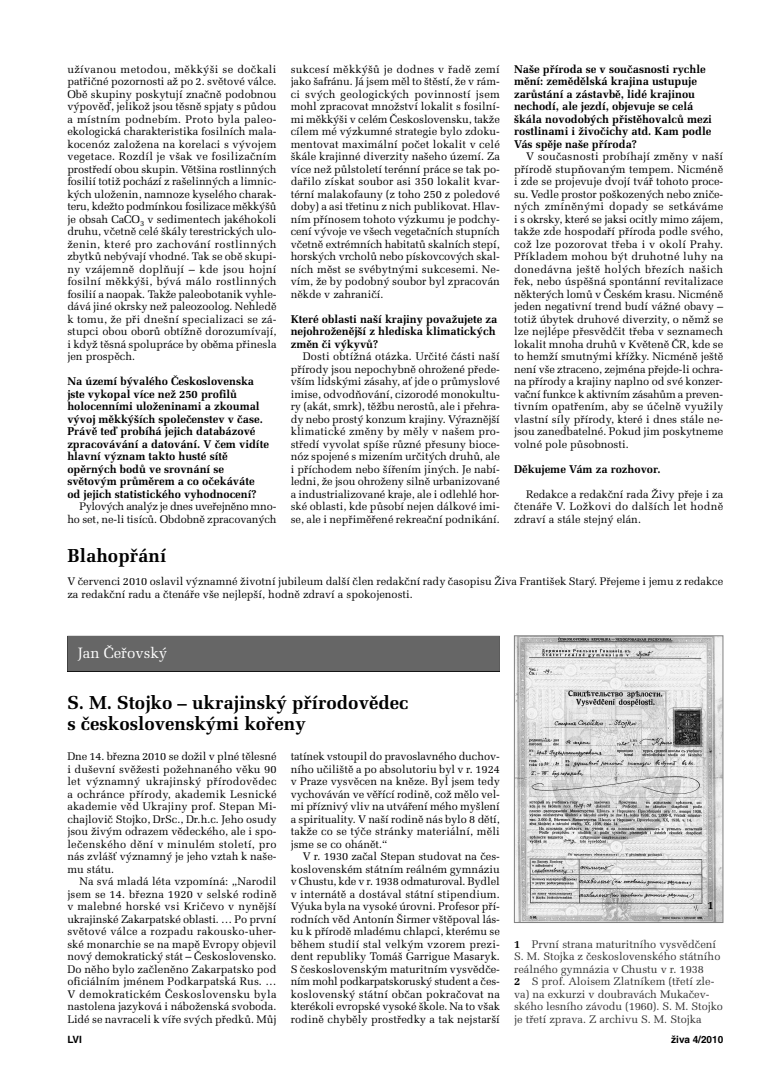
<style>
.page{position:relative;width:780px;height:1088px;background:#fff}
.page>*{position:absolute;margin:0;border:0;box-sizing:border-box;transform-origin:0 0}
.t1{font:700 18.75px/21.2px "Melior CE";color:#000}
.t2{font:15px "Melior CE";color:#fff}
.t3{font:700 11.25px/12.5px "Melior CE";color:#000}
.t4{font:11px/12.5px "Melior CE";color:#000;text-align:justify}
.t5{font:11px/12.5px "Melior CE";color:#333}
.t6{font:700 10px "Helvetica CE";color:#000}
.s1{font-weight:700;color:#000}
</style>
<div class="page">
<div style="left:67px;top:636px;width:433px;height:35px;background:#666"></div>
<img style="left:516px;top:637px;width:205px;height:284px">
<div style="left:514px;top:635px;width:209px;height:288px;border:1px solid #808080"></div>
<p class="t4" style="left:67px;top:64px;width:211px">užívanou metodou, měkkýši se dočkali patřičné pozornosti až po 2. světové válce.<br>Obě skupiny poskytují značně podobnou výpověď, jelikož jsou těsně spjaty s půdou a místním podnebím. Proto byla paleo&shy;ekologická charakteristika fosilních mala&shy;kocenóz založena na korelaci s vývojem vegetace. Rozdíl je však ve fosilizačním prostředí obou skupin. Většina rostlinných fosilií totiž pochází z rašelinných a limnic&shy;kých uloženin, namnoze kyselého charak&shy;teru, kdežto podmínkou fosilizace měkkýšů je obsah CaCO<sub>3</sub> v sedimentech jakéhokoli druhu, včetně celé škály terestrických ulo&shy;ženin, které pro zachování rostlinných zbytků nebývají vhodné. Tak se obě skupi&shy;ny vzájemně doplňují – kde jsou hojní fosilní měkkýši, bývá málo rostlinných fosilií a naopak. Takže paleobotanik vyhle&shy;dává jiné okrsky než paleozoolog. Nehledě k tomu, že při dnešní specializaci se zá&shy;stupci obou oborů obtížně dorozumívají, i když těsná spolupráce by oběma přinesla jen prospěch.</p>
<p class="t3" style="left:67px;top:377px;width:203px">Na území bývalého Československa jste vykopal více než 250 profilů holocenními uloženinami a zkoumal vývoj měkkýších společenstev v čase.<br>Právě teď probíhá jejich databázové zpracovávání a datování. V čem vidíte hlavní význam takto husté sítě opěrných bodů ve srovnání se světovým průměrem a co očekáváte od jejich statistického vyhodnocení?</p>
<p class="t4" style="left:67px;top:502px;width:211px;text-align:right">Pylových analýz je dnes uveřejněno mno&shy;ho set, ne-li tisíců. Obdobně zpracovaných</p>
<p class="t4" style="left:291px;top:64px;width:211px">sukcesí měkkýšů je dodnes v řadě zemí jako šafránu. Já jsem měl to štěstí, že v rám&shy;ci svých geologických povinností jsem mohl zpracovat množství lokalit s fosilní&shy;mi měkkýši v celém Československu, takže cílem mé výzkumné strategie bylo zdoku&shy;mentovat maximální počet lokalit v celé škále krajinné diverzity našeho území. Za více než půlstoletí terénní práce se tak po&shy;dařilo získat soubor asi 350 lokalit kvar&shy;térní malakofauny (z toho 250 z poledové doby) a asi třetinu z nich publikovat. Hlav&shy;ním přínosem tohoto výzkumu je podchy&shy;cení vývoje ve všech vegetačních stupních včetně extrémních habitatů skalních stepí, horských vrcholů nebo pískovcových skal&shy;ních měst se svébytnými sukcesemi. Ne&shy;vím, že by podobný soubor byl zpracován někde v zahraničí.</p>
<p class="t3" style="left:291px;top:314px;width:208px">Které oblasti naší krajiny považujete za nejohroženější z hlediska klimatických změn či výkyvů?</p>
<p class="t4" style="left:291px;top:352px;width:211px;text-indent:12px">Dosti obtížná otázka. Určité části naší přírody jsou nepochybně ohrožené přede&shy;vším lidskými zásahy, ať jde o průmyslové imise, odvodňování, cizorodé monokultu&shy;ry (akát, smrk), těžbu nerostů, ale i přehra&shy;dy nebo prostý konzum krajiny. Výraznější klimatické změny by měly v našem pro&shy;středí vyvolat spíše různé přesuny bioce&shy;nóz spojené s mizením určitých druhů, ale i příchodem nebo šířením jiných. Je nabí&shy;ledni, že jsou ohroženy silně urbanizované a industrializované kraje, ale i odlehlé hor&shy;ské oblasti, kde působí nejen dálkové imi&shy;se, ale i nepřiměřené rekreační podnikání.</p>
<p class="t3" style="left:514px;top:64px;width:199px">Naše příroda se v současnosti rychle mění: zemědělská krajina ustupuje zarůstání a zástavbě, lidé krajinou nechodí, ale jezdí, objevuje se celá škála novodobých přistěhovalců mezi rostlinami i živočichy atd. Kam podle Vás spěje naše příroda?</p>
<p class="t4" style="left:514px;top:152px;width:211px;text-indent:12px">V současnosti probíhají změny v naší přírodě stupňovaným tempem. Nicméně i zde se projevuje dvojí tvář tohoto proce&shy;su. Vedle prostor poškozených nebo zniče&shy;ných zmíněnými dopady se setkáváme i s okrsky, které se jaksi ocitly mimo zájem, takže zde hospodaří příroda podle svého, což lze pozorovat třeba i v okolí Prahy.<br>Příkladem mohou být druhotné luhy na donedávna ještě holých březích našich řek, nebo úspěšná spontánní revitalizace některých lomů v Českém krasu. Nicméně jeden negativní trend budí vážné obavy – totiž úbytek druhové diverzity, o němž se lze nejlépe přesvědčit třeba v seznamech lokalit mnoha druhů v Květeně ČR, kde se to hemží smutnými křížky. Nicméně ještě není vše ztraceno, zejména přejde-li ochra&shy;na přírody a krajiny naplno od své konzer&shy;vační funkce k aktivním zásahům a preven&shy;tivním opatřením, aby se účelně využily vlastní síly přírody, které i dnes stále ne&shy;jsou zanedbatelné. Pokud jim poskytneme volné pole působnosti.</p>
<p class="t3" style="left:514px;top:464px;width:148px">Děkujeme Vám za rozhovor.</p>
<p class="t4" style="left:514px;top:489px;width:211px;text-indent:12px">Redakce a redakční rada Živy přeje i za čtenáře V. Ložkovi do dalších let hodně zdraví a stále stejný elán.</p>
<h1 class="t1" style="left:67px;top:547px;width:100px">Blahopřání</h1>
<p class="t4" style="left:67px;top:577px;width:657px">V červenci 2010 oslavil významné životní jubileum další člen redakční rady časopisu Živa František Starý. Přejeme i jemu z redakce za redakční radu a čtenáře vše nejlepší, hodně zdraví a spokojenosti.</p>
<h2 class="t2" style="left:78px;top:648px;width:91px">Jan Čeřovský</h2>
<h1 class="t1" style="left:67px;top:694px;width:343px">S. M. Stojko – ukrajinský přírodovědec s československými kořeny</h1>
<p class="t4" style="left:67px;top:752px;width:211px">Dne 14. března 2010 se dožil v plné tělesné i duševní svěžesti požehnaného věku 90 let významný ukrajinský přírodovědec a ochránce přírody, akademik Lesnické akademie věd Ukrajiny prof. Stepan Mi&shy;chajlovič Stojko, DrSc., Dr.h.c. Jeho osudy jsou živým odrazem vědeckého, ale i spo&shy;lečenského dění v minulém století, pro nás zvlášť významný je jeho vztah k naše&shy;mu státu.</p>
<p class="t4" style="left:67px;top:877px;width:211px;text-indent:12px">Na svá mladá léta vzpomíná: „Narodil jsem se 14. března 1920 v selské rodině v malebné horské vsi Kričevo v nynější ukrajinské Zakarpatské oblasti. … Po první světové válce a rozpadu rakousko-uher&shy;ské monarchie se na mapě Evropy objevil nový demokratický stát – Československo.<br>Do něho bylo začleněno Zakarpatsko pod oficiálním jménem Podkarpatská Rus. … V demokratickém Československu byla nastolena jazyková i náboženská svoboda.<br>Lidé se navraceli k víře svých předků. Můj</p>
<p class="t4" style="left:291px;top:752px;width:211px">tatínek vstoupil do pravoslavného duchov&shy;ního učiliště a po absolutoriu byl v r. 1924 v Praze vysvěcen na kněze. Byl jsem tedy vychováván ve věřící rodině, což mělo vel&shy;mi příznivý vliv na utváření mého myšlení a spirituality. V naší rodině nás bylo 8 dětí, takže co se týče stránky materiální, měli jsme se co ohánět.“</p>
<p class="t4" style="left:291px;top:852px;width:211px;text-indent:12px">V r. 1930 začal Stepan studovat na čes&shy;koslovenském státním reálném gymnáziu v Chustu, kde v r. 1938 odmaturoval. Bydlel v internátě a dostával státní stipendium.<br>Výuka byla na vysoké úrovni. Profesor pří&shy;rodních věd Antonín Širmer vštěpoval lás&shy;ku k přírodě mladému chlapci, kterému se během studií stal velkým vzorem prezi&shy;dent republiky Tomáš Garrigue Masaryk.<br>S československým maturitním vysvědče&shy;ním mohl podkarpatskoruský student a čes&shy;koslovenský státní občan pokračovat na kterékoli evropské vysoké škole. Na to však rodině chyběly prostředky a tak nejstarší</p>
<p class="t3" style="left:707px;top:900px;width:8px">1</p>
<p class="t5" style="left:514px;top:939px;width:210px"><span class="s1">1</span> První strana maturitního vysvědčení S. M. Stojka z československého státního reálného gymnázia v Chustu v r. 1938<br><span class="s1">2</span> S prof. Aloisem Zlatníkem (třetí zle&shy;va) na exkurzi v doubravách Mukačev&shy;ského lesního závodu (1960). S. M. Stojko je třetí zprava. Z archivu S. M. Stojka</p>
<p class="t6" style="left:68px;top:1035px;width:16px">LVI</p>
<p class="t6" style="left:671px;top:1035px;width:53px">živa 4/2010</p>
</div>
